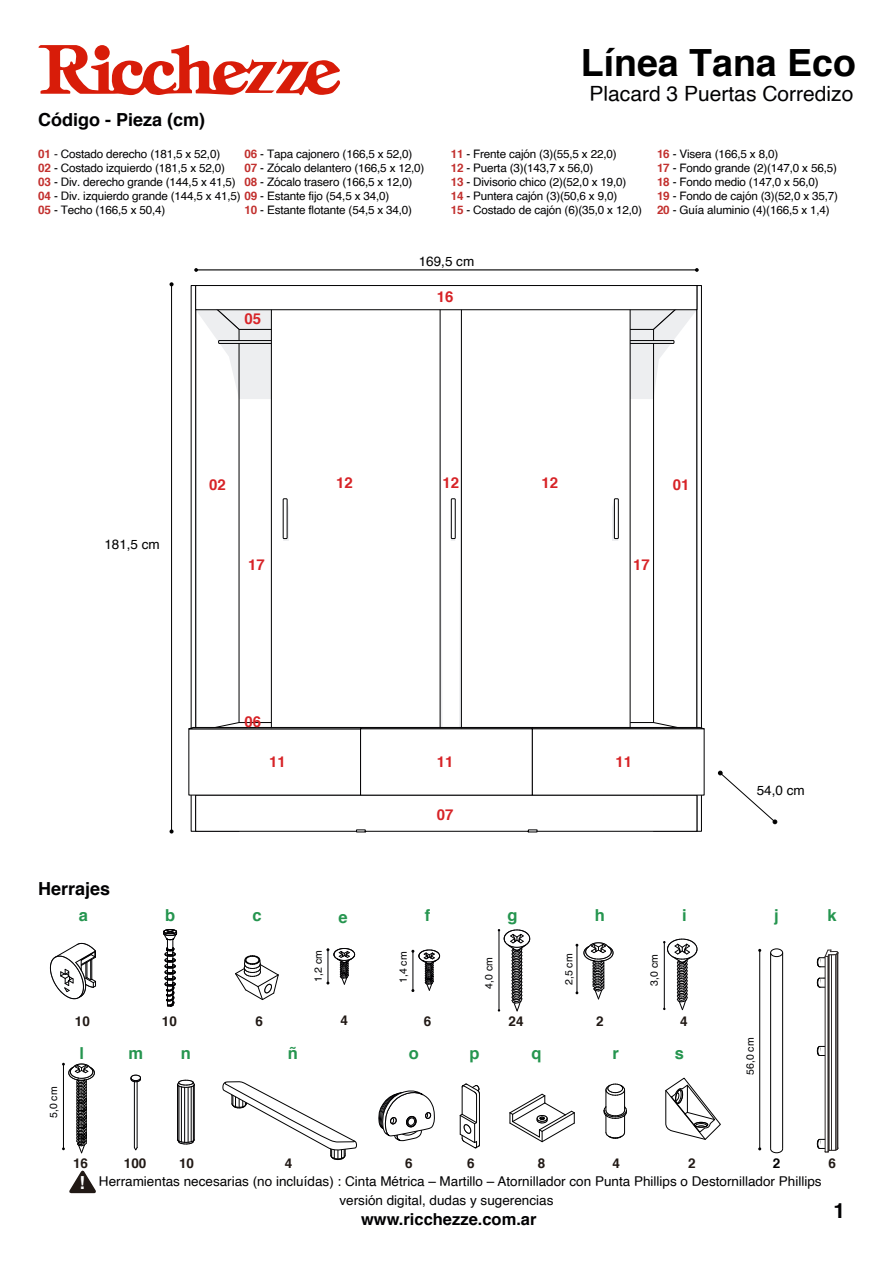
<style>
.page{position:relative;width:893px;height:1263px;background:#fff}
.page>*{position:absolute;margin:0;border:0;box-sizing:border-box;transform-origin:0 0}
.t1{font:700 37.5px "Helvetica";color:#000}
.t2{font:21px "Helvetica";color:#010002}
.t3{font:700 21px "Helvetica";color:#010002}
.t4{font:700 18px "Helvetica";color:#010002}
.t5{font:700 16.5px "Helvetica";color:#010002}
.t6{font:700 16.5px "Helvetica";color:#25954f}
.t7{font:700 15px "Helvetica";color:#d72327}
.t8{font:13.5px "Helvetica";color:#010002}
.t9{font:700 13.5px "Helvetica";color:#211915}
.t10{font:13.5px "Helvetica";color:#000}
.t11{font:700 13.5px "Helvetica";color:#010002}
.t12{font:11.7px/14.1px "Helvetica";letter-spacing:-.015em;color:#010002}
.t13{font:10.5px "Helvetica";color:#010002}
.s1{font-weight:700;color:#c2302e}
.s2{color:#221d1f}
.s3{font-weight:700;font-size:18px;color:#fff}
</style>
<div class="page">
<div style="left:195px;top:285px;width:502px;height:25px;background:#fff;border:1px solid #010002"></div>
<svg style="left:188px;top:289px;width:517px;height:544px"></svg>
<svg style="left:38px;top:45px;width:302px;height:50px"></svg>
<svg style="left:69px;top:1170px;width:27px;height:24px"></svg>
<hr style="left:196px;top:270px;width:501px;height:1px;background:#000">
<svg style="left:194px;top:268px;width:4px;height:4px"></svg>
<svg style="left:695px;top:268px;width:4px;height:4px"></svg>
<svg style="left:718px;top:771px;width:59px;height:53px"></svg>
<hr style="left:171px;top:285px;width:1px;height:546px;background:#000">
<svg style="left:169px;top:829px;width:5px;height:4px"></svg>
<svg style="left:169px;top:282px;width:5px;height:4px"></svg>
<svg style="left:163px;top:929px;width:14px;height:78px"></svg>
<svg style="left:498px;top:929px;width:32px;height:82px"></svg>
<svg style="left:663px;top:939px;width:35px;height:71px"></svg>
<svg style="left:50px;top:943px;width:46px;height:56px"></svg>
<hr style="left:577px;top:945px;width:1px;height:47px;background:#010002">
<svg style="left:584px;top:942px;width:30px;height:57px"></svg>
<svg style="left:326px;top:948px;width:29px;height:36px"></svg>
<svg style="left:411px;top:950px;width:29px;height:42px"></svg>
<svg style="left:131px;top:1075px;width:10px;height:75px"></svg>
<hr style="left:137px;top:1081px;width:1px;height:66px;background:#010002">
<svg style="left:177px;top:1139px;width:18px;height:6px"></svg>
<hr style="left:194px;top:1085px;width:1px;height:55px;background:#010002">
<hr style="left:188px;top:1087px;width:1px;height:55px;background:#010002">
<hr style="left:181px;top:1087px;width:1px;height:55px;background:#010002">
<hr style="left:184px;top:1087px;width:1px;height:55px;background:#010002">
<hr style="left:193px;top:1086px;width:1px;height:55px;background:#010002">
<hr style="left:191px;top:1087px;width:1px;height:55px;background:#010002">
<hr style="left:179px;top:1086px;width:1px;height:55px;background:#010002">
<hr style="left:177px;top:1085px;width:1px;height:55px;background:#010002">
<svg style="left:177px;top:1080px;width:18px;height:8px"></svg>
<svg style="left:460px;top:1084px;width:20px;height:64px"></svg>
<svg style="left:510px;top:1094px;width:65px;height:48px"></svg>
<hr style="left:759px;top:950px;width:1px;height:199px;background:#000">
<hr style="left:782px;top:953px;width:1px;height:196px;background:#000">
<hr style="left:770px;top:953px;width:1px;height:196px;background:#000">
<div style="left:770px;top:949px;width:13px;height:8px;border:1px solid #000;border-radius:50%"></div>
<svg style="left:770px;top:1149px;width:13px;height:4px"></svg>
<svg style="left:604px;top:1084px;width:23px;height:55px"></svg>
<svg style="left:62px;top:1063px;width:33px;height:90px"></svg>
<hr style="left:63px;top:1064px;width:1px;height:85px;background:#000">
<svg style="left:378px;top:1090px;width:57px;height:51px"></svg>
<div style="left:408px;top:1118px;width:7px;height:7px;background:#fff;border-radius:50%"></div>
<div style="left:408px;top:1118px;width:7px;height:7px;border:1px solid #010002;border-radius:50%"></div>
<svg style="left:235px;top:955px;width:44px;height:45px"></svg>
<svg style="left:665px;top:1078px;width:56px;height:62px"></svg>
<div style="left:694px;top:1122px;width:14px;height:5px;border:1px solid #000;border-radius:50%"></div>
<svg style="left:222px;top:1081px;width:135px;height:79px"></svg>
<svg style="left:817px;top:950px;width:21px;height:202px"></svg>
<h1 class="t1" style="left:581px;top:32px;width:277px">Línea Tana Eco</h1>
<h3 class="t4" style="left:38px;top:105px;width:169px">Código - Pieza (cm)</h3>
<p class="t12" style="left:38px;top:147px;width:353px"><span class="s1">01</span> <span class="s2">-</span> Costado derecho (181,5 x 52,0)<br><span class="s1">02</span> - Costado izquierdo (181,5 x 52,0)<br><span class="s1">03</span> - Div. derecho grande (144,5 x 41,5)<br><span class="s1">04</span> - Div. izquierdo grande (144,5 x 41,5) <span class="s1">09</span> - Estante fijo (54,5 x 34,0)<br><span class="s1">05</span> - Techo (166,5 x 50,4)</p>
<p class="t12" style="left:244px;top:147px;width:181px"><span class="s1">06</span> - Tapa cajonero (166,5 x 52,0)<br><span class="s1">07</span> - Zócalo delantero (166,5 x 12,0)<br><span class="s1">08</span> - Zócalo trasero (166,5 x 12,0)</p>
<p class="t12" style="left:244px;top:204px;width:169px"><span class="s1">10</span> - Estante flotante (54,5 x 34,0)</p>
<h2 class="t2" style="left:590px;top:78px;width:265px">Placard 3 Puertas Corredizo</h2>
<p class="t12" style="left:451px;top:147px;width:193px"><span class="s1">11</span> - Frente cajón (3)(55,5 x 22,0)<br><span class="s1">12</span> - Puerta (3)(143,7 x 56,0)<br><span class="s1">13</span> - Divisorio chico (2)(52,0 x 19,0)<br><span class="s1">14</span> - Puntera cajón (3)(50,6 x 9,0)<br><span class="s1">15</span> - Costado de cajón (6)(35,0 x 12,0)</p>
<p class="t12" style="left:657px;top:147px;width:183px"><span class="s1">16</span> - Visera (166,5 x 8,0)<br><span class="s1">17</span> - Fondo grande (2)(147,0 x 56,5)<br><span class="s1">18</span> - Fondo medio (147,0 x 56,0)<br><span class="s1">19</span> - Fondo de cajón (3)(52,0 x 35,7)<br><span class="s1">20</span> - Guía aluminio (4)(166,5 x 1,4)</p>
<p class="t10" style="left:419px;top:251px;width:57px">169,5 cm</p>
<p class="t7" style="left:244px;top:307px;width:18px">05</p>
<p class="t7" style="left:437px;top:285px;width:18px">16</p>
<p class="t10" style="left:104px;top:533px;width:57px">181,5 cm</p>
<p class="t7" style="left:209px;top:472px;width:18px">02</p>
<p class="t7" style="left:336px;top:470px;width:18px">12</p>
<p class="t7" style="left:442px;top:470px;width:18px">12</p>
<p class="t7" style="left:541px;top:470px;width:18px">12</p>
<p class="t7" style="left:673px;top:472px;width:18px">01</p>
<p class="t7" style="left:248px;top:552px;width:18px">17</p>
<p class="t7" style="left:633px;top:552px;width:18px">17</p>
<p class="t7" style="left:244px;top:710px;width:18px">06</p>
<p class="t7" style="left:269px;top:749px;width:18px">11</p>
<p class="t7" style="left:437px;top:749px;width:18px">11</p>
<p class="t7" style="left:437px;top:802px;width:18px">07</p>
<p class="t7" style="left:616px;top:749px;width:18px">11</p>
<p class="t10" style="left:757px;top:780px;width:50px">54,0 cm</p>
<h3 class="t4" style="left:38px;top:874px;width:74px">Herrajes</h3>
<h3 class="t6" style="left:79px;top:902px;width:11px">a</h3>
<h3 class="t6" style="left:165px;top:902px;width:12px">b</h3>
<h3 class="t6" style="left:252px;top:902px;width:11px">c</h3>
<h3 class="t6" style="left:339px;top:903px;width:11px">e</h3>
<h3 class="t6" style="left:425px;top:902px;width:7px">f</h3>
<h3 class="t6" style="left:508px;top:902px;width:12px">g</h3>
<h3 class="t6" style="left:595px;top:902px;width:12px">h</h3>
<h3 class="t6" style="left:682px;top:902px;width:6px">i</h3>
<h3 class="t6" style="left:774px;top:902px;width:6px">j</h3>
<p class="t13" style="left:310px;top:981px;width:33px;rotate:-90deg">1,2 cm</p>
<p class="t13" style="left:395px;top:983px;width:33px;rotate:-90deg">1,4 cm</p>
<p class="t13" style="left:481px;top:988px;width:33px;rotate:-90deg">4,0 cm</p>
<p class="t13" style="left:561px;top:985px;width:33px;rotate:-90deg">2,5 cm</p>
<p class="t13" style="left:646px;top:985px;width:33px;rotate:-90deg">3,0 cm</p>
<p class="t13" style="left:45px;top:1118px;width:33px;rotate:-90deg">5,0 cm</p>
<p class="t9" style="left:75px;top:1010px;width:17px">10</p>
<p class="t9" style="left:162px;top:1010px;width:17px">10</p>
<p class="t9" style="left:255px;top:1010px;width:9px">6</p>
<p class="t9" style="left:340px;top:1009px;width:9px">4</p>
<p class="t9" style="left:424px;top:1010px;width:9px">6</p>
<p class="t9" style="left:509px;top:1010px;width:17px">24</p>
<p class="t9" style="left:596px;top:1010px;width:9px">2</p>
<p class="t9" style="left:680px;top:1010px;width:9px">4</p>
<h3 class="t6" style="left:80px;top:1040px;width:6px">l</h3>
<h3 class="t6" style="left:128px;top:1040px;width:16px">m</h3>
<h3 class="t6" style="left:181px;top:1040px;width:12px">n</h3>
<h3 class="t6" style="left:288px;top:1040px;width:12px">ñ</h3>
<h3 class="t6" style="left:409px;top:1040px;width:12px">o</h3>
<h3 class="t6" style="left:470px;top:1040px;width:12px">p</h3>
<h3 class="t6" style="left:531px;top:1040px;width:12px">q</h3>
<h3 class="t6" style="left:612px;top:1040px;width:8px">r</h3>
<h3 class="t6" style="left:675px;top:1040px;width:11px">s</h3>
<p class="t13" style="left:742px;top:1075px;width:39px;rotate:-90deg">56,0 cm</p>
<h3 class="t6" style="left:827px;top:902px;width:11px">k</h3>
<p class="t9" style="left:73px;top:1152px;width:17px">16</p>
<p class="t9" style="left:124px;top:1152px;width:24px">100</p>
<p class="t9" style="left:179px;top:1152px;width:17px">10</p>
<p class="t9" style="left:285px;top:1152px;width:9px">4</p>
<p class="t9" style="left:405px;top:1152px;width:9px">6</p>
<p class="t9" style="left:467px;top:1152px;width:9px">6</p>
<p class="t9" style="left:538px;top:1152px;width:9px">8</p>
<p class="t9" style="left:612px;top:1152px;width:9px">4</p>
<p class="t11" style="left:773px;top:1152px;width:9px">2</p>
<p class="t9" style="left:828px;top:1152px;width:9px">6</p>
<p class="t9" style="left:688px;top:1152px;width:9px">2</p>
<p class="t8" style="left:79px;top:1171px;width:744px"><span class="s3">!</span> Herramientas necesarias (no incluídas) : Cinta Métrica – Martillo – Atornillador con Punta Phillips o Destornillador Phillips</p>
<p class="t8" style="left:340px;top:1190px;width:215px">versión digital, dudas y sugerencias</p>
<h3 class="t5" style="left:361px;top:1205px;width:177px">www.ricchezze.com.ar</h3>
<h2 class="t3" style="left:833px;top:1193px;width:13px">1</h2>
</div>
